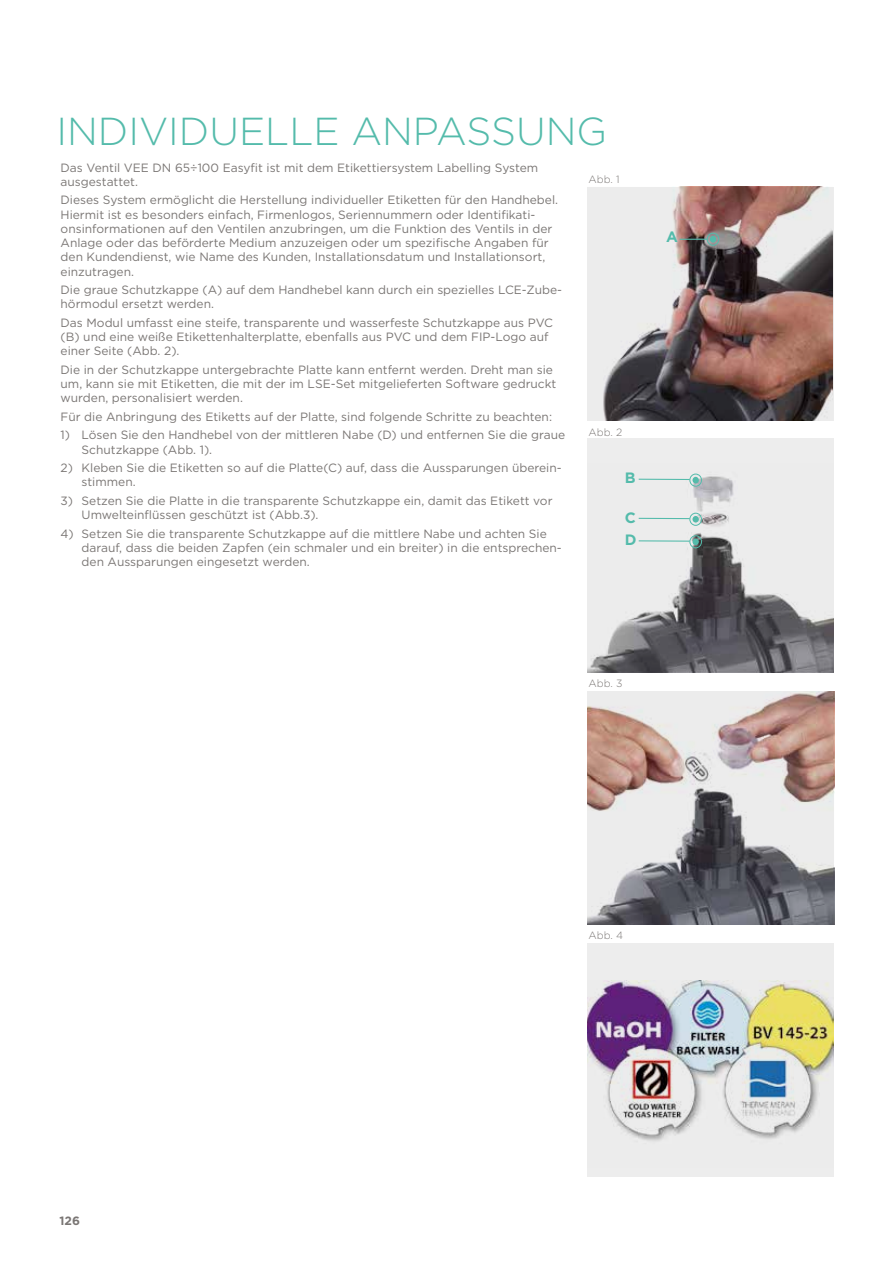
<style>
.page{position:relative;width:893px;height:1263px;background:#fff}
.page>*{position:absolute;margin:0;border:0;box-sizing:border-box;transform-origin:0 0}
.t1{font:300 39px "Gotham";color:#54bbab}
.t2{font:700 15px/22.5px "Gotham";color:#54bbab}
.t3{font:12px/14.2px "Gotham";color:#7a7674}
.t4{font:700 12px "Gotham";color:#7a7674}
.t5{font:300 10.5px "Gotham";color:#7a7674}
</style>
<div class="page">
<div style="left:587px;top:943px;width:247px;height:234px;background:#ededed"></div>
<img style="left:587px;top:980px;width:247px;height:161px">
<img style="left:587px;top:691px;width:247px;height:234px">
<div style="left:587px;top:438px;width:247px;height:234px;background:#ededed"></div>
<img style="left:587px;top:473px;width:246px;height:199px">
<img style="left:587px;top:187px;width:245px;height:234px">
<svg style="left:689px;top:513px;width:13px;height:13px"></svg>
<div style="left:692px;top:516px;width:7px;height:6px;background:#54bbab;border-radius:50%"></div>
<hr style="left:639px;top:518px;width:51px;height:1px;background:#54bbab">
<svg style="left:689px;top:535px;width:13px;height:13px"></svg>
<div style="left:692px;top:538px;width:7px;height:7px;background:#54bbab;border-radius:50%"></div>
<hr style="left:639px;top:540px;width:51px;height:2px;background:#54bbab">
<svg style="left:689px;top:474px;width:13px;height:13px"></svg>
<div style="left:692px;top:477px;width:7px;height:6px;background:#54bbab;border-radius:50%"></div>
<hr style="left:639px;top:479px;width:51px;height:1px;background:#54bbab">
<svg style="left:680px;top:233px;width:39px;height:13px"></svg>
<h1 class="t1" style="left:56px;top:107px;width:552px">INDIVIDUELLE ANPASSUNG</h1>
<p class="t3" style="left:61px;top:160px;width:479px">Das Ventil VEE DN 65÷100 Easyfit ist mit dem Etikettiersystem Labelling System ausgestattet.</p>
<p class="t3" style="left:61px;top:193px;width:499px">Dieses System ermöglicht die Herstellung individueller Etiketten für den Handhebel.<br>Hiermit ist es besonders einfach, Firmenlogos, Seriennummern oder Identifikati&shy;onsinformationen auf den Ventilen anzubringen, um die Funktion des Ventils in der Anlage oder das beförderte Medium anzuzeigen oder um spezifische Angaben für den Kundendienst, wie Name des Kunden, Installationsdatum und Installationsort, einzutragen.</p>
<p class="t3" style="left:61px;top:283px;width:503px">Die graue Schutzkappe (A) auf dem Handhebel kann durch ein spezielles LCE-Zube&shy;hörmodul ersetzt werden.</p>
<p class="t3" style="left:61px;top:315px;width:494px">Das Modul umfasst eine steife, transparente und wasserfeste Schutzkappe aus PVC (B) und eine weiße Etikettenhalterplatte, ebenfalls aus PVC und dem FIP-Logo auf einer Seite (Abb. 2).</p>
<p class="t3" style="left:61px;top:362px;width:497px">Die in der Schutzkappe untergebrachte Platte kann entfernt werden. Dreht man sie um, kann sie mit Etiketten, die mit der im LSE-Set mitgelieferten Software gedruckt wurden, personalisiert werden.</p>
<p class="t3" style="left:61px;top:409px;width:493px">Für die Anbringung des Etiketts auf der Platte, sind folgende Schritte zu beachten:</p>
<p class="t3" style="left:82px;top:428px;width:485px;text-indent:-21px">1) Lösen Sie den Handhebel von der mittleren Nabe (D) und entfernen Sie die graue<br>Schutzkappe (Abb. 1).</p>
<p class="t3" style="left:82px;top:460px;width:482px;text-indent:-21px">2) Kleben Sie die Etiketten so auf die Platte(C) auf, dass die Aussparungen überein&shy;stimmen.</p>
<p class="t3" style="left:82px;top:493px;width:472px;text-indent:-21px">3) Setzen Sie die Platte in die transparente Schutzkappe ein, damit das Etikett vor<br>Umwelteinflüssen geschützt ist (Abb.3).</p>
<p class="t3" style="left:82px;top:526px;width:482px;text-indent:-21px">4) Setzen Sie die transparente Schutzkappe auf die mittlere Nabe und achten Sie darauf, dass die beiden Zapfen (ein schmaler und ein breiter) in die entsprechen&shy;den Aussparungen eingesetzt werden.</p>
<p class="t5" style="left:589px;top:173px;width:33px">Abb. 1</p>
<p class="t5" style="left:589px;top:425px;width:35px">Abb. 2</p>
<p class="t2" style="left:625px;top:467px;width:12px">B</p>
<p class="t2" style="left:625px;top:506px;width:13px">C<br>D</p>
<p class="t2" style="left:666px;top:226px;width:13px">A</p>
<p class="t5" style="left:589px;top:677px;width:36px">Abb. 3</p>
<p class="t5" style="left:589px;top:928px;width:36px">Abb. 4</p>
<p class="t4" style="left:60px;top:1212px;width:22px">126</p>
</div>
